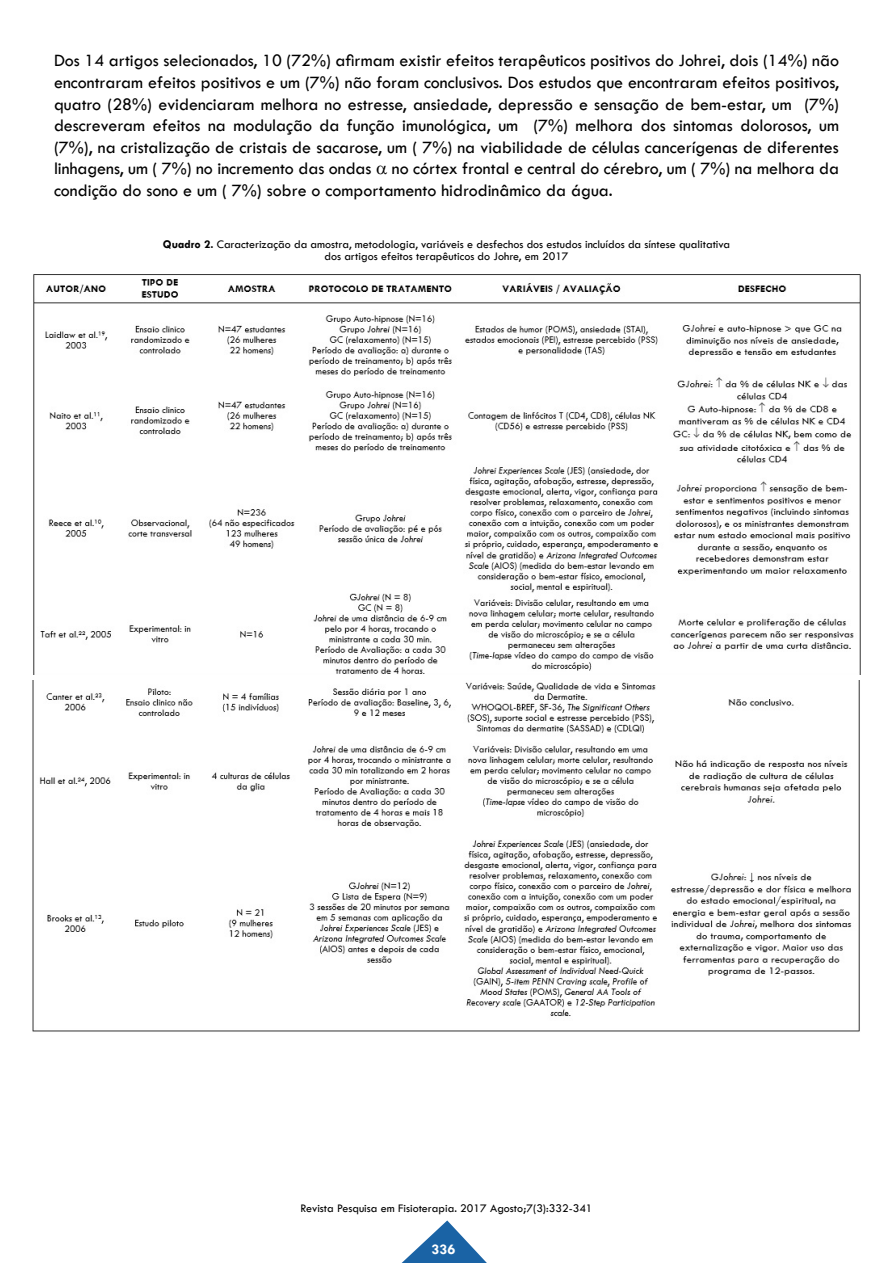
<style>
.page{position:relative;width:893px;height:1263px;background:#fff}
.page>*{position:absolute;margin:0;border:0;box-sizing:border-box;transform-origin:0 0}
.t1{font:18px/21.6px "Tw Cen";color:#000;text-align:justify}
.t2{font:700 15px "Tw Cen";color:#fff}
.t3{font:12px/12px "Tw Cen";color:#000;text-align:center}
.s1{font-weight:700}
</style>
<div class="page">
<svg style="left:402px;top:1220px;width:85px;height:43px"></svg>
<img style="left:33px;top:274px;width:827px;height:401px">
<img style="left:33px;top:680px;width:827px;height:352px">
<p class="t1" style="left:54px;top:50px;width:786px">Dos 14 artigos selecionados, 10 (72%) afirmam existir efeitos terapêuticos positivos do Johrei, dois (14%) não encontraram efeitos positivos e um (7%) não foram conclusivos. Dos estudos que encontraram efeitos positivos, quatro (28%) evidenciaram melhora no estresse, ansiedade, depressão e sensação de bem-estar, um (7%) descreveram efeitos na modulação da função imunológica, um (7%) melhora dos sintomas dolorosos, um (7%), na cristalização de cristais de sacarose, um ( 7%) na viabilidade de células cancerígenas de diferentes linhagens, um ( 7%) no incremento das ondas no córtex frontal e central do cérebro, um ( 7%) na melhora da condição do sono e um ( 7%) sobre o comportamento hidrodinâmico da água.</p>
<p class="t3" style="left:163px;top:238px;width:569px"><span class="s1">Quadro 2.</span> Caracterização da amostra, metodologia, variáveis e desfechos dos estudos incluídos da síntese qualitativa dos artigos efeitos terapêuticos do Johre, em 2017</p>
<p class="t3" style="left:300px;top:1202px;width:294px">Revista Pesquisa em Fisioterapia. 2017 Agosto;7(3):332-341</p>
<p class="t2" style="left:432px;top:1240px;width:25px">336</p>
</div>
